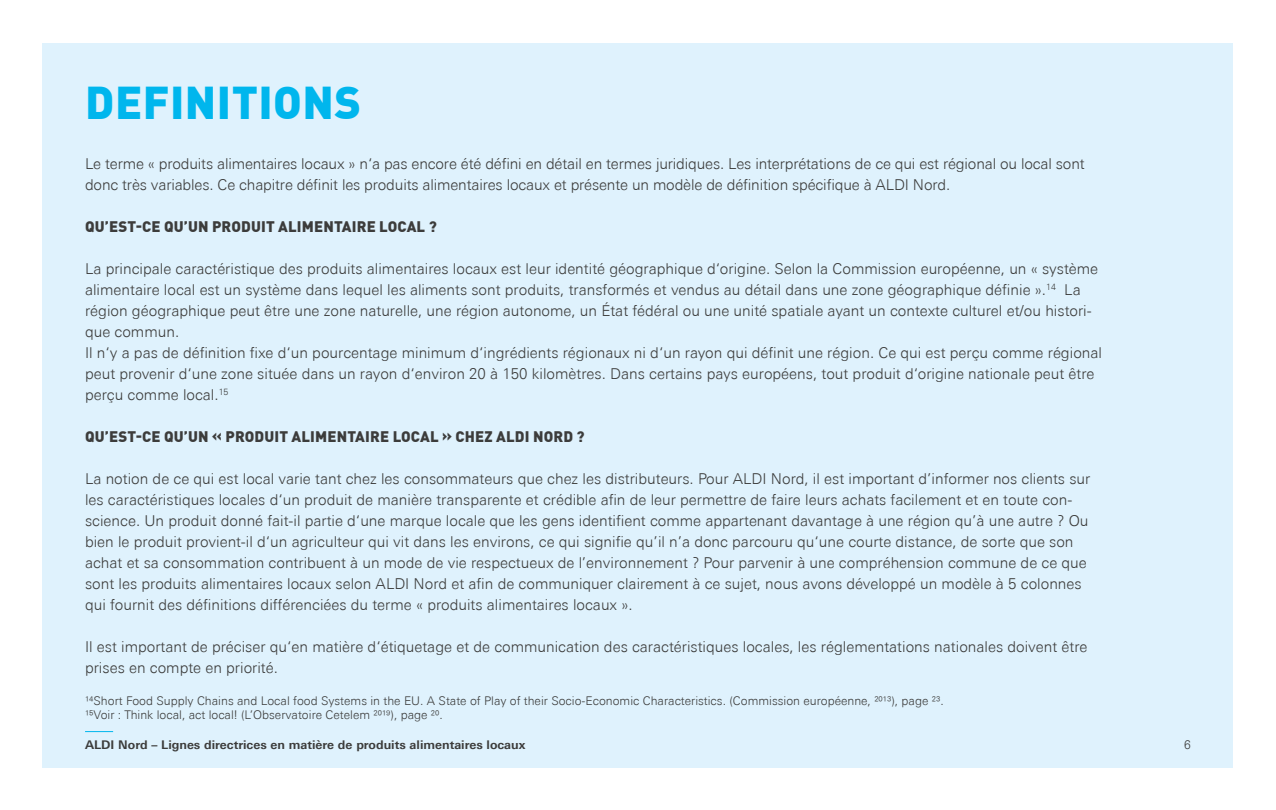
<style>
.page{position:relative;width:1276px;height:810px;background:#fff}
.page>*{position:absolute;margin:0;border:0;box-sizing:border-box;transform-origin:0 0}
.t1{font:900 45px "DIN Pro";letter-spacing:.01em;color:#00b6ed}
.t2{font:300 15px/21px "Univers Next Pro";color:#3c3c3b}
.t3{font:900 15px "DIN Pro";letter-spacing:.01em;color:#3c3c3b}
.t4{font:300 12px/13.5px "Univers Next Pro";color:#3c3c3b}
.t5{font:700 12px "Univers Next Pro";color:#3c3c3b}
</style>
<div class="page">
<div style="left:43px;top:43px;width:1190px;height:724px;background:#dff2fd"></div>
<svg style="left:85px;top:731px;width:28px;height:1px"></svg>
<h1 class="t1" style="left:85px;top:67px;width:277px">DEFINITIONS</h1>
<p class="t2" style="left:85px;top:153px;width:1001px">Le terme « produits alimentaires locaux » n‘a pas encore été défini en détail en termes juridiques. Les interprétations de ce qui est régional ou local sont donc très variables. Ce chapitre définit les produits alimentaires locaux et présente un modèle de définition spécifique à ALDI Nord.</p>
<p class="t3" style="left:85px;top:215px;width:353px">QU’EST-CE QU’UN PRODUIT ALIMENTAIRE LOCAL ?</p>
<p class="t2" style="left:85px;top:258px;width:1018px">La principale caractéristique des produits alimentaires locaux est leur identité géographique d‘origine. Selon la Commission européenne, un « système alimentaire local est un système dans lequel les aliments sont produits, transformés et vendus au détail dans une zone géographique définie ».<sup>14</sup> La région géographique peut être une zone naturelle, une région autonome, un État fédéral ou une unité spatiale ayant un contexte culturel et/ou histori&shy;que commun.<br>Il n‘y a pas de définition fixe d‘un pourcentage minimum d‘ingrédients régionaux ni d‘un rayon qui définit une région. Ce qui est perçu comme régional peut provenir d‘une zone située dans un rayon d‘environ 20 à 150 kilomètres. Dans certains pays européens, tout produit d‘origine nationale peut être perçu comme local.<sup>15</sup></p>
<p class="t3" style="left:85px;top:425px;width:501px">QU’EST-CE QU’UN « PRODUIT ALIMENTAIRE LOCAL » CHEZ ALDI NORD ?</p>
<p class="t2" style="left:85px;top:468px;width:1006px">La notion de ce qui est local varie tant chez les consommateurs que chez les distributeurs. Pour ALDI Nord, il est important d’informer nos clients sur les caractéristiques locales d‘un produit de manière transparente et crédible afin de leur permettre de faire leurs achats facilement et en toute con&shy;science. Un produit donné fait-il partie d‘une marque locale que les gens identifient comme appartenant davantage à une région qu’à une autre ? Ou bien le produit provient-il d‘un agriculteur qui vit dans les environs, ce qui signifie qu’il n’a donc parcouru qu‘une courte distance, de sorte que son achat et sa consommation contribuent à un mode de vie respectueux de l’environnement ? Pour parvenir à une compréhension commune de ce que sont les produits alimentaires locaux selon ALDI Nord et afin de communiquer clairement à ce sujet, nous avons développé un modèle à 5 colonnes qui fournit des définitions différenciées du terme « produits alimentaires locaux ».</p>
<p class="t2" style="left:85px;top:636px;width:1004px">Il est important de préciser qu‘en matière d‘étiquetage et de communication des caractéristiques locales, les réglementations nationales doivent être prises en compte en priorité.</p>
<p class="t4" style="left:85px;top:694px;width:860px">14Short Food Supply Chains and Local food Systems in the EU. A State of Play of their Socio-Economic Characteristics. (Commission européenne, 2013), page 23.<br>15Voir : Think local, act local! (L’Observatoire Cetelem 2019), page 20.</p>
<p class="t5" style="left:85px;top:738px;width:442px">ALDI Nord – Lignes directrices en matière de produits alimentaires locaux</p>
<p class="t4" style="left:1184px;top:738px;width:8px">6</p>
</div>
